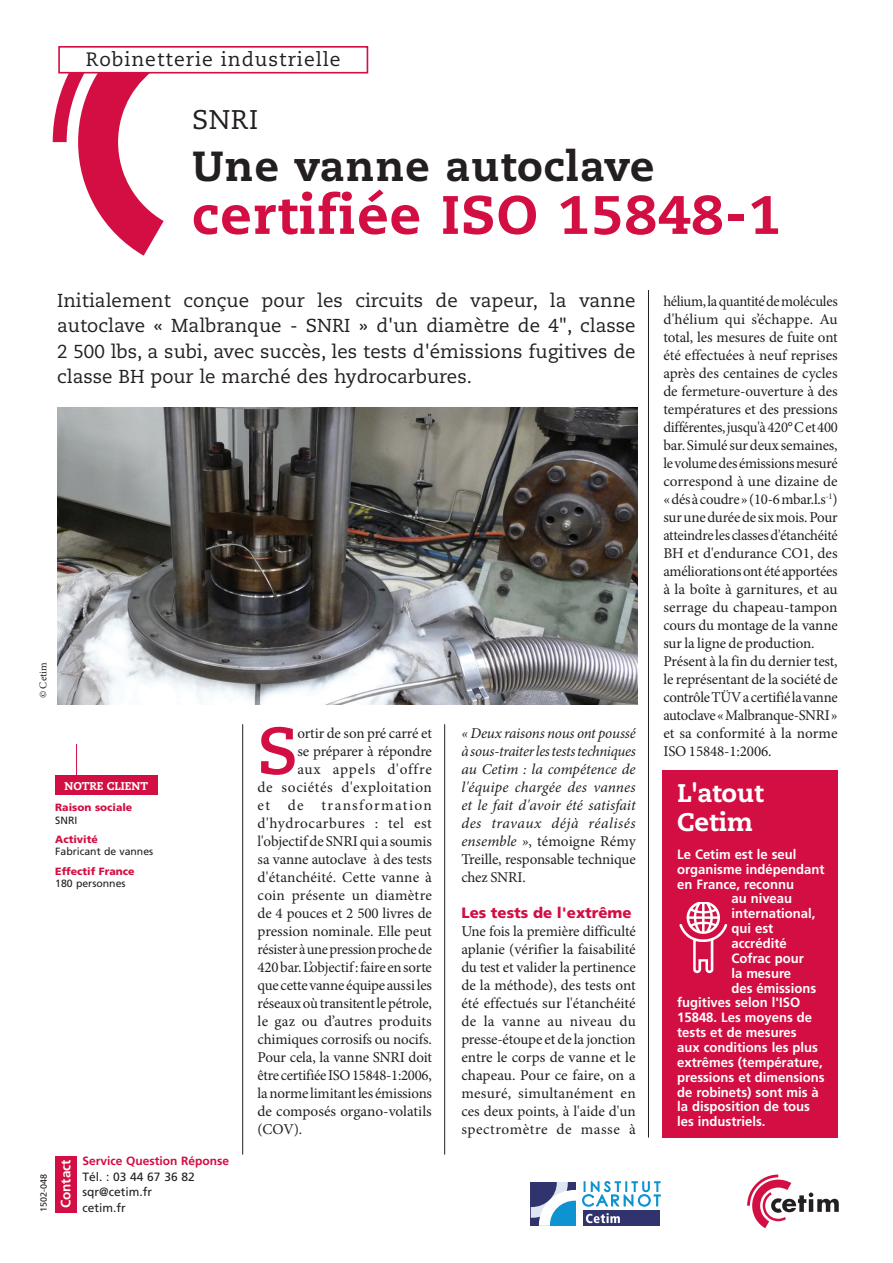
<style>
.page{position:relative;width:893px;height:1263px;background:#fff}
.page>*{position:absolute;margin:0;border:0;box-sizing:border-box;transform-origin:0 0}
.texte_courant_lettri{font:700 66.45px "Caecilia";color:#d20e42}
.GD_TITRE{font:800 54px "Caecilia";letter-spacing:.025em;color:#d20e42}
.GD_TITRE-2{font:800 42px "Caecilia";letter-spacing:.025em;color:#231f20}
.Nom_Sté_Gd_Titre{font:27px "Caecilia";color:#231f20}
.Atout_Cetim{font:800 25.5px/28.5px "Caecilia";color:#fff}
.t1{font:19.35px "Caecilia";letter-spacing:.05em;color:#231f20}
.CHAPO{font:18.75px/25.5px "Caecilia";color:#231f20;text-align:justify}
.texte_courant_tts{font:15px/18px "Minion Pro";letter-spacing:-.005em;color:#231f20;text-align:justify}
.texte_courant_lettri-2{font:15px "Minion Pro";letter-spacing:-.01em;color:#231f20}
.texte_courant_tts-2{font:italic 15px/18px "Minion Pro";letter-spacing:.01em;color:#231f20;text-align:justify}
.texte_courant_lettri-3{font:15px "Minion Pro";letter-spacing:.01em;color:#231f20}
.texte_courant_lettri-4{font:15px "Minion Pro";letter-spacing:.035em;color:#231f20}
.texte_courant_lettri-5{font:15px "Minion Pro";letter-spacing:.02em;color:#231f20}
.TITRE_2_ROUGE{font:900 15px "Frutiger";color:#d20e42}
.texte_courant_lettri-6{font:15px "Minion Pro";letter-spacing:.09em;color:#231f20}
.texte_courant_lettri-7{font:15px "Minion Pro";letter-spacing:.05em;color:#231f20}
.Texte_atout_Cetim{font:700 13.5px "Frutiger";color:#fff}
.t2{font:12px/15.8px "Frutiger";color:#231f20}
.t3{font:700 12px "Frutiger";color:#d20e42}
.t4{font:800 11.25px "Caecilia";color:#fff}
.t5{font:900 10.5px "Frutiger";color:#d20e42}
.TEXTE___Notre_client{font:10.5px "Frutiger";color:#231f20}
.TEXTE_COURANT{font:10.5px "Minion Pro";letter-spacing:.005em;color:#231f20}
.t6{font:9px "Frutiger";color:#231f20}
.s1{font-style:normal}
</style>
<div class="page">
<div style="left:583px;top:1211px;width:77px;height:15px;background:#31336e"></div>
<svg style="left:586px;top:1213px;width:34px;height:10px"></svg>
<svg style="left:531px;top:1182px;width:45px;height:44px"></svg>
<svg style="left:582px;top:1181px;width:79px;height:25px"></svg>
<svg style="left:53px;top:74px;width:111px;height:182px"></svg>
<svg style="left:747px;top:1174px;width:92px;height:54px"></svg>
<img style="left:57px;top:407px;width:580px;height:297px">
<div style="left:55px;top:1156px;width:22px;height:56px;background:#d20e42"></div>
<hr style="left:444px;top:724px;width:1px;height:430px;background:#231f20">
<hr style="left:242px;top:724px;width:1px;height:430px;background:#231f20">
<hr style="left:76px;top:744px;width:1px;height:34px;background:#d20e42">
<div style="left:55px;top:776px;width:102px;height:19px;background:#d20e42"></div>
<hr style="left:648px;top:290px;width:1px;height:847px;background:#231f20">
<div style="left:58px;top:46px;width:310px;height:28px;border:2px solid #d20e42"></div>
<div style="left:662px;top:770px;width:176px;height:367px;background:#d20e42"></div>
<img style="left:679px;top:902px;width:49px;height:72px">
<p class="t1" style="left:86px;top:48px;width:256px">Robinetterie industrielle</p>
<p class="Nom_Sté_Gd_Titre" style="left:192px;top:104px;width:68px">SNRI</p>
<p class="GD_TITRE-2" style="left:192px;top:141px;width:464px">Une vanne autoclave</p>
<p class="GD_TITRE" style="left:192px;top:181px;width:590px">certifiée ISO 15848-1</p>
<p class="CHAPO" style="left:57px;top:288px;width:580px">Initialement conçue pour les circuits de vapeur, la vanne autoclave « Malbranque - SNRI » d'un diamètre de 4", classe 2 500 lbs, a subi, avec succès, les tests d'émissions fugitives de classe BH pour le marché des hydrocarbures.</p>
<p class="TEXTE_COURANT" style="left:36px;top:698px;width:38px;rotate:-90deg">© Cetim</p>
<p class="t4" style="left:64px;top:779px;width:85px">NOTRE CLIENT</p>
<p class="t5" style="left:55px;top:801px;width:79px">Raison sociale</p>
<p class="TEXTE___Notre_client" style="left:55px;top:814px;width:24px">SNRI</p>
<p class="t5" style="left:55px;top:833px;width:44px">Activité</p>
<p class="TEXTE___Notre_client" style="left:55px;top:846px;width:100px">Fabricant de vannes</p>
<p class="t5" style="left:55px;top:864px;width:81px">Effectif France</p>
<p class="TEXTE___Notre_client" style="left:55px;top:877px;width:72px">180 personnes</p>
<p class="t6" style="left:38px;top:1212px;width:40px;rotate:-90deg">1502-048</p>
<p class="Texte_atout_Cetim" style="left:58px;top:1208px;width:50px;rotate:-90deg">Contact</p>
<p class="t3" style="left:83px;top:1154px;width:148px">Service Question Réponse</p>
<p class="t2" style="left:83px;top:1168px;width:114px">Tél. : 03 44 67 36 82 sqr@cetim.fr</p>
<p class="t2" style="left:83px;top:1200px;width:45px">cetim.fr</p>
<p class="texte_courant_lettri" style="left:258px;top:712px;width:42px">S</p>
<p class="texte_courant_lettri-2" style="left:297px;top:723px;width:136px">ortir de son pré carré et</p>
<p class="texte_courant_lettri-2" style="left:297px;top:741px;width:136px">se préparer à répondre</p>
<p class="texte_courant_lettri-7" style="left:297px;top:759px;width:136px">aux appels d'offre</p>
<p class="texte_courant_lettri-4" style="left:258px;top:777px;width:176px">de sociétés d'exploitation</p>
<p class="texte_courant_lettri-6" style="left:258px;top:795px;width:176px">et de transformation</p>
<p class="texte_courant_lettri-4" style="left:258px;top:813px;width:176px">d'hydrocarbures : tel est</p>
<p class="texte_courant_lettri-2" style="left:258px;top:831px;width:176px">l'objectif de SNRI qui a soumis</p>
<p class="texte_courant_lettri-2" style="left:258px;top:849px;width:176px">sa vanne autoclave à des tests</p>
<p class="texte_courant_lettri-3" style="left:258px;top:867px;width:176px">d'étanchéité. Cette vanne à</p>
<p class="texte_courant_lettri-5" style="left:258px;top:885px;width:176px">coin présente un diamètre</p>
<p class="texte_courant_lettri-2" style="left:258px;top:903px;width:176px">de 4 pouces et 2 500 livres de</p>
<p class="texte_courant_lettri-2" style="left:258px;top:921px;width:176px">pression nominale. Elle peut</p>
<p class="texte_courant_lettri-2" style="left:258px;top:939px;width:176px">résister à une pression proche de</p>
<p class="texte_courant_lettri-2" style="left:258px;top:957px;width:176px">420 bar. L’objectif : faire en sorte</p>
<p class="texte_courant_lettri-2" style="left:258px;top:975px;width:176px">que cette vanne équipe aussi les</p>
<p class="texte_courant_lettri-2" style="left:258px;top:993px;width:176px">réseaux où transitent le pétrole,</p>
<p class="texte_courant_lettri-3" style="left:258px;top:1011px;width:176px">le gaz ou d’autres produits</p>
<p class="texte_courant_lettri-2" style="left:258px;top:1029px;width:176px">chimiques corrosifs ou nocifs.</p>
<p class="texte_courant_lettri-2" style="left:258px;top:1047px;width:176px">Pour cela, la vanne SNRI doit</p>
<p class="texte_courant_lettri-2" style="left:258px;top:1065px;width:176px">être certifiée ISO 15848‑1:2006,</p>
<p class="texte_courant_lettri-2" style="left:258px;top:1083px;width:176px">la norme limitant les émissions</p>
<p class="texte_courant_lettri-2" style="left:258px;top:1101px;width:176px">de composés organo-volatils</p>
<p class="texte_courant_lettri-2" style="left:258px;top:1119px;width:46px">(COV).</p>
<p class="texte_courant_tts-2" style="left:461px;top:724px;width:176px">« Deux raisons nous ont poussé à sous-traiter les tests techniques au Cetim : la compétence de l'équipe chargée des vannes et le fait d'avoir été satisfait des travaux déjà réalisés ensemble »<span class="s1">, témoigne Rémy Treille, responsable technique chez SNRI.</span></p>
<p class="TITRE_2_ROUGE" style="left:461px;top:904px;width:172px">Les tests de l'extrême</p>
<p class="texte_courant_tts" style="left:461px;top:922px;width:176px">Une fois la première difficulté aplanie (vérifier la faisabilité du test et valider la pertinence de la méthode), des tests ont été effectués sur l'étanchéité de la vanne au niveau du presse-étoupe et de la jonction entre le corps de vanne et le chapeau. Pour ce faire, on a mesuré, simultanément en ces deux points, à l'aide d'un spectromètre de masse à</p>
<p class="texte_courant_tts" style="left:663px;top:292px;width:176px">hélium, la quantité de molécules d'hélium qui s’échappe. Au total, les mesures de fuite ont été effectuées à neuf reprises après des centaines de cycles de fermeture-ouverture à des températures et des pressions différentes, jusqu'à 420° C et 400 bar. Simulé sur deux semaines, le volume des émissions mesuré correspond à une dizaine de « dés à coudre » (10-6 mbar.l.s<sup>-1</sup>) sur une durée de six mois. Pour atteindre les classes d'étanchéité BH et d'endurance CO1, des améliorations ont été apportées à la boîte à garnitures, et au serrage du chapeau-tampon cours du montage de la vanne sur la ligne de production.</p>
<p class="texte_courant_tts" style="left:663px;top:652px;width:176px">Présent à la fin du dernier test, le représentant de la société de contrôle TÜV a certifié la vanne autoclave « Malbranque-SNRI » et sa conformité à la norme ISO 15848-1:2006.</p>
<p class="Atout_Cetim" style="left:677px;top:779px;width:88px">L'atout<br>Cetim</p>
<p class="Texte_atout_Cetim" style="left:677px;top:846px;width:121px">Le Cetim est le seul</p>
<p class="Texte_atout_Cetim" style="left:677px;top:861px;width:149px">organisme indépendant</p>
<p class="Texte_atout_Cetim" style="left:677px;top:876px;width:118px">en France, reconnu</p>
<p class="Texte_atout_Cetim" style="left:731px;top:891px;width:62px">au niveau</p>
<p class="Texte_atout_Cetim" style="left:731px;top:906px;width:85px">international,</p>
<p class="Texte_atout_Cetim" style="left:731px;top:920px;width:43px">qui est</p>
<p class="Texte_atout_Cetim" style="left:731px;top:935px;width:57px">accrédité</p>
<p class="Texte_atout_Cetim" style="left:731px;top:950px;width:74px">Cofrac pour</p>
<p class="Texte_atout_Cetim" style="left:731px;top:965px;width:61px">la mesure</p>
<p class="Texte_atout_Cetim" style="left:731px;top:980px;width:86px">des émissions</p>
<p class="Texte_atout_Cetim" style="left:677px;top:995px;width:124px">fugitives selon l'ISO</p>
<p class="Texte_atout_Cetim" style="left:677px;top:1010px;width:137px">15848. Les moyens de</p>
<p class="Texte_atout_Cetim" style="left:677px;top:1024px;width:121px">tests et de mesures</p>
<p class="Texte_atout_Cetim" style="left:677px;top:1039px;width:142px">aux conditions les plus</p>
<p class="Texte_atout_Cetim" style="left:677px;top:1054px;width:147px">extrêmes (température,</p>
<p class="Texte_atout_Cetim" style="left:677px;top:1069px;width:149px">pressions et dimensions</p>
<p class="Texte_atout_Cetim" style="left:677px;top:1084px;width:143px">de robinets) sont mis à</p>
<p class="Texte_atout_Cetim" style="left:677px;top:1099px;width:134px">la disposition de tous</p>
<p class="Texte_atout_Cetim" style="left:677px;top:1113px;width:90px">les industriels.</p>
</div>
